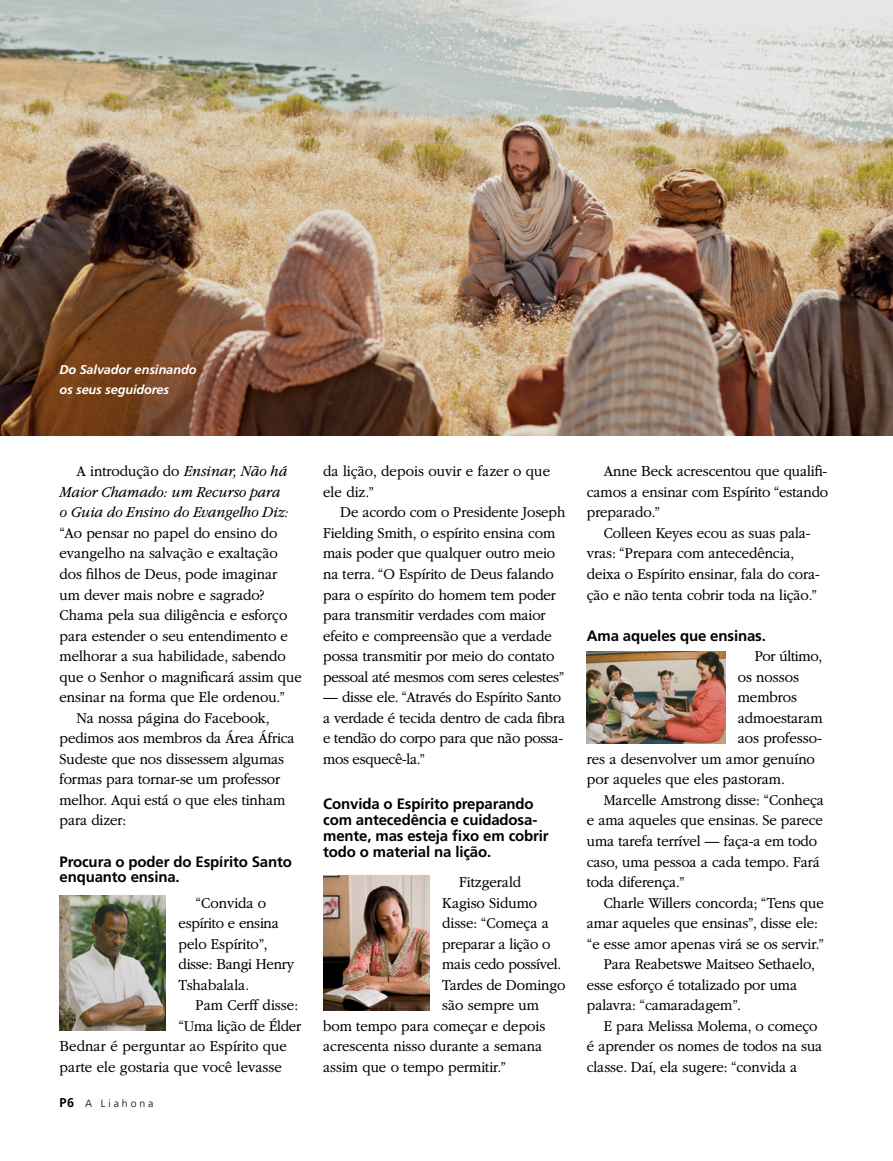
<style>
.page{position:relative;width:893px;height:1161px;background:#fff}
.page>*{position:absolute;margin:0;border:0;box-sizing:border-box;transform-origin:0 0}
.ARTCL_para_NEWS{font:300 15.75px/20.5px "Garamondlds Lat Plus";letter-spacing:-.01em;color:#000;scale:.95 1}
.TOPIC-1_title{font:700 15px/15.8px "Frutigerlds Lat";letter-spacing:-.01em;color:#000}
.FIGimg_CAP_para_NEWS{font:italic 700 12.75px/20.2px "Frutigerlds Lat";letter-spacing:-.01em;color:#fff}
.t1{font:300 10.5px "Frutigerlds Lat";letter-spacing:.28em;color:#000}
.s1{font-style:italic}
.s2{font-weight:700;font-size:12.75px}
</style>
<div class="page">
<img style="left:0;top:0;width:893px;height:435px">
<img style="left:60px;top:896px;width:106px;height:135px">
<img style="left:323px;top:876px;width:106px;height:134px">
<img style="left:587px;top:651px;width:138px;height:92px">
<p class="FIGimg_CAP_para_NEWS" style="left:60px;top:359px;width:139px">Do Salvador ensinando os seus seguidores</p>
<p class="ARTCL_para_NEWS" style="left:60px;top:461px;width:257px;text-indent:17px">A introdução do <span class="s1">Ensinar, Não há Maior Chamado: um Recurso para<br>o Guia do Ensino do Evangelho Diz: </span>“Ao pensar no papel do ensino do evangelho na salvação e exaltação dos filhos de Deus, pode imaginar<br>um dever mais nobre e sagrado?<br>Chama pela sua diligência e esforço para estender o seu entendimento e melhorar a sua habilidade, sabendo que o Senhor o magnificará assim que ensinar na forma que Ele ordenou.”</p>
<p class="ARTCL_para_NEWS" style="left:60px;top:707px;width:249px;text-indent:17px">Na nossa página do Facebook, pedimos aos membros da Área África<br>Sudeste que nos dissessem algumas formas para tornar-se um professor melhor. Aqui está o que eles tinham para dizer:</p>
<p class="TOPIC-1_title" style="left:60px;top:853px;width:234px">Procura o poder do Espírito Santo enquanto ensina.</p>
<p class="ARTCL_para_NEWS" style="left:179px;top:892px;width:123px;text-indent:17px">“Convida o espírito e ensina pelo Espírito”, disse: Bangi Henry<br>Tshabalala.</p>
<p class="ARTCL_para_NEWS" style="left:196px;top:995px;width:110px">Pam Cerff disse:</p>
<p class="ARTCL_para_NEWS" style="left:179px;top:1015px;width:130px">“Uma lição de Élder</p>
<p class="ARTCL_para_NEWS" style="left:60px;top:1036px;width:241px">Bednar é perguntar ao Espírito que</p>
<p class="ARTCL_para_NEWS" style="left:60px;top:1056px;width:236px">parte ele gostaria que você levasse</p>
<p class="t1" style="left:60px;top:1095px;width:95px"><span class="s2">P6</span> A Liahona</p>
<p class="ARTCL_para_NEWS" style="left:323px;top:461px;width:240px">da lição, depois ouvir e fazer o que ele diz.”</p>
<p class="ARTCL_para_NEWS" style="left:323px;top:502px;width:257px;text-indent:17px">De acordo com o Presidente Joseph Fielding Smith, o espírito ensina com mais poder que qualquer outro meio na terra. “O Espírito de Deus falando para o espírito do homem tem poder para transmitir verdades com maior efeito e compreensão que a verdade possa transmitir por meio do contato pessoal até mesmos com seres celestes”</p>
<p class="ARTCL_para_NEWS" style="left:323px;top:687px;width:256px">— disse ele. “Através do Espírito Santo a verdade é tecida dentro de cada fibra e tendão do corpo para que não possa&shy;mos esquecê-la.”</p>
<p class="TOPIC-1_title" style="left:323px;top:796px;width:227px">Convida o Espírito preparando com antecedência e cuidadosa&shy;mente, mas esteja fixo em cobrir todo o material na lição.</p>
<p class="ARTCL_para_NEWS" style="left:459px;top:871px;width:67px">Fitzgerald</p>
<p class="ARTCL_para_NEWS" style="left:442px;top:892px;width:102px">Kagiso Sidumo</p>
<p class="ARTCL_para_NEWS" style="left:442px;top:912px;width:114px">disse: “Começa a</p>
<p class="ARTCL_para_NEWS" style="left:442px;top:933px;width:116px">preparar a lição o</p>
<p class="ARTCL_para_NEWS" style="left:442px;top:954px;width:127px">mais cedo possível.</p>
<p class="ARTCL_para_NEWS" style="left:442px;top:974px;width:131px">Tardes de Domingo</p>
<p class="ARTCL_para_NEWS" style="left:442px;top:995px;width:104px">são sempre um</p>
<p class="ARTCL_para_NEWS" style="left:323px;top:1015px;width:235px">bom tempo para começar e depois</p>
<p class="ARTCL_para_NEWS" style="left:323px;top:1036px;width:232px">acrescenta nisso durante a semana</p>
<p class="ARTCL_para_NEWS" style="left:323px;top:1056px;width:194px">assim que o tempo permitir.”</p>
<p class="ARTCL_para_NEWS" style="left:587px;top:461px;width:256px;text-align:justify;text-indent:17px">Anne Beck acrescentou que qualifi&shy;camos a ensinar com Espírito “estando preparado.”</p>
<p class="ARTCL_para_NEWS" style="left:587px;top:522px;width:247px;text-indent:17px">Colleen Keyes ecou as suas pala&shy;vras: “Prepara com antecedência, deixa o Espírito ensinar, fala do cora&shy;ção e não tenta cobrir toda na lição.”</p>
<p class="TOPIC-1_title" style="left:587px;top:627px;width:181px">Ama aqueles que ensinas.</p>
<p class="ARTCL_para_NEWS" style="left:755px;top:646px;width:73px">Por último,</p>
<p class="ARTCL_para_NEWS" style="left:738px;top:666px;width:66px">os nossos</p>
<p class="ARTCL_para_NEWS" style="left:738px;top:687px;width:64px">membros</p>
<p class="ARTCL_para_NEWS" style="left:738px;top:707px;width:91px">admoestaram</p>
<p class="ARTCL_para_NEWS" style="left:738px;top:728px;width:90px">aos professo-</p>
<p class="ARTCL_para_NEWS" style="left:587px;top:748px;width:242px">res a desenvolver um amor genuíno</p>
<p class="ARTCL_para_NEWS" style="left:587px;top:769px;width:210px">por aqueles que eles pastoram.</p>
<p class="ARTCL_para_NEWS" style="left:587px;top:789px;width:251px;text-indent:17px">Marcelle Amstrong disse: “Conheça e ama aqueles que ensinas. Se parece uma tarefa terrível — faça-a em todo caso, uma pessoa a cada tempo. Fará toda diferença.”</p>
<p class="ARTCL_para_NEWS" style="left:587px;top:892px;width:251px;text-indent:17px">Charle Willers concorda; “Tens que amar aqueles que ensinas”, disse ele: “e esse amor apenas virá se os servir.”</p>
<p class="ARTCL_para_NEWS" style="left:587px;top:954px;width:242px;text-indent:17px">Para Reabetswe Maitseo Sethaelo, esse esforço é totalizado por uma palavra: “camaradagem”.</p>
<p class="ARTCL_para_NEWS" style="left:587px;top:1015px;width:250px;text-indent:17px">E para Melissa Molema, o começo é aprender os nomes de todos na sua classe. Daí, ela sugere: “convida a</p>
</div>
